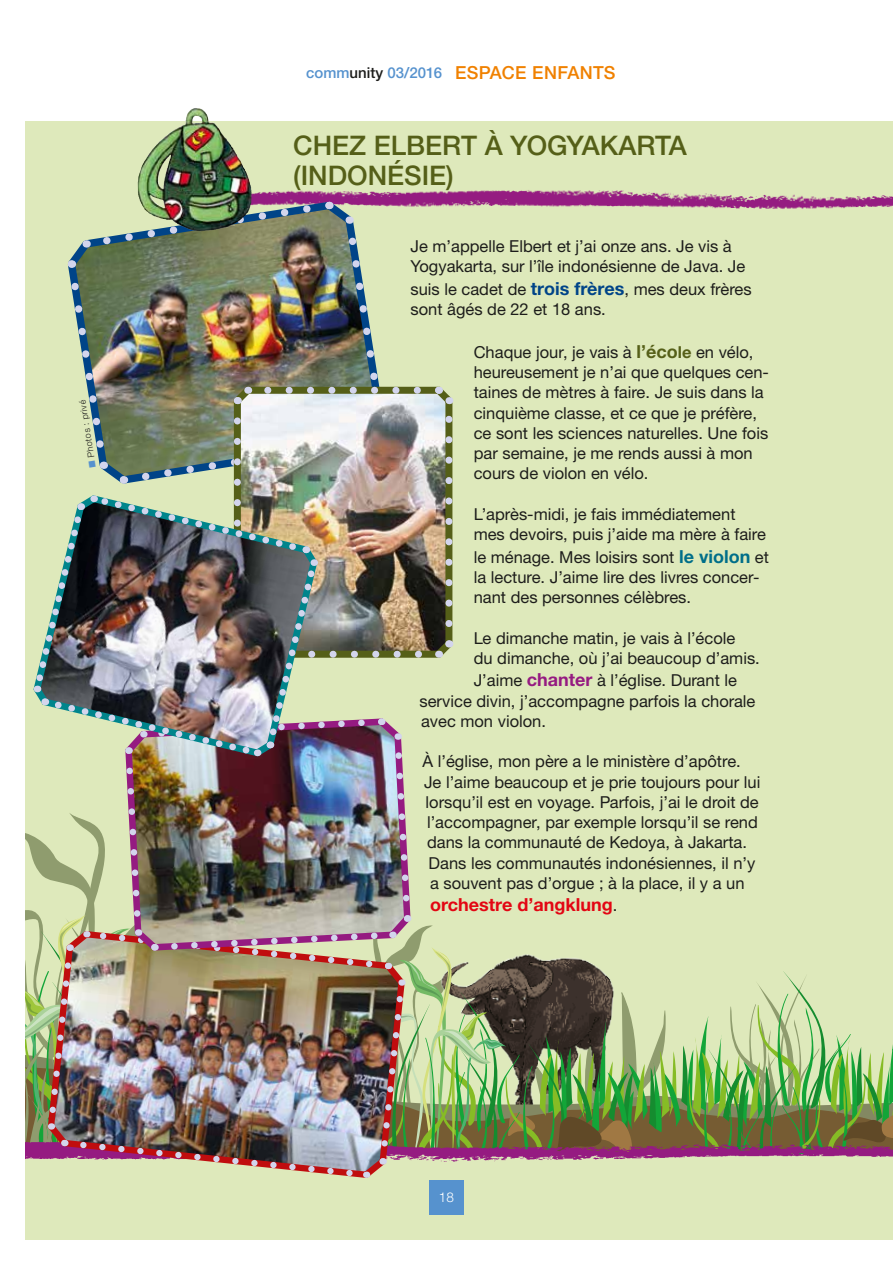
<style>
.page{position:relative;width:893px;height:1263px;background:#fff}
.page>*{position:absolute;margin:0;border:0;box-sizing:border-box;transform-origin:0 0}
.t1{font:500 27px/30px "Helvetica Neue LTW1 G";color:#555f18}
.t2{font:500 18px "Helvetica Neue LTW1 G";letter-spacing:.02em;color:#f08100}
.t3{font:700 18px "Helvetica Neue LTW1 G";color:#e30613}
.t4{font:16.5px/20.2px "Helvetica Neue LTW1 G";color:#1d1d1b}
.t5{font:300 13.5px "Helvetica Neue LTW1 G";color:#fff}
.t6{font:300 9px "Helvetica Neue LTW1 G";color:#1d1d1b}
.s1{color:#5692ce}
.s2{font-size:15px;color:#5692ce}
.s3{font-size:15px;color:#1d1d1b}
.s4{font-weight:700;font-size:18px;color:#048}
.s5{font-weight:700;font-size:18px;color:#555f18}
.s6{font-weight:700;color:#555f18}
.s7{font-weight:700;font-size:18px;color:#006e89}
.s8{font-weight:700;font-size:18px;color:#951b81}
.s9{font-weight:400;font-size:16.5px;color:#1d1d1b}
</style>
<div class="page">
<div style="left:26px;top:121px;width:867px;height:1118px;background:#dee9bb"></div>
<div style="left:429px;top:1180px;width:34px;height:34px;background:#5692ce"></div>
<img style="left:195px;top:179px;width:600px;height:16px">
<img style="left:26px;top:195px;width:867px;height:986px">
<img style="left:137px;top:108px;width:58px;height:106px">
<p class="t6" style="left:87px;top:468px;width:70px;rotate:-99deg"><span class="s1">■</span> Photos : privé</p>
<p class="t2" style="left:306px;top:61px;width:311px"><span class="s2">comm</span><span class="s3">unity</span> <span class="s2">03/2016</span> ESPACE ENFANTS</p>
<h1 class="t1" style="left:293px;top:131px;width:395px">CHEZ ELBERT À YOGYAKARTA (INDONÉSIE)</h1>
<p class="t4" style="left:410px;top:236px;width:336px">Je m’appelle Elbert et j’ai onze ans. Je vis à<br>Yogyakarta, sur l’île indonésienne de Java. Je</p>
<p class="t4" style="left:410px;top:279px;width:343px">suis le cadet de <span class="s4">trois frères</span>, mes deux frères sont âgés de 22 et 18 ans.</p>
<p class="t4" style="left:474px;top:342px;width:297px">Chaque jour, je vais à <span class="s5">l’éco</span><span class="s6">le</span> en vélo, heureusement je n’ai que quelques cen&shy;taines de mètres à faire. Je suis dans la cinquième classe, et ce que je préfère, ce sont les sciences naturelles. Une fois par semaine, je me rends aussi à mon cours de violon en vélo.</p>
<p class="t4" style="left:474px;top:504px;width:294px">L’après-midi, je fais immédiatement mes devoirs, puis j’aide ma mère à faire</p>
<p class="t4" style="left:474px;top:546px;width:297px">le ménage. Mes loisirs sont <span class="s7">le violon</span> et la lecture. J’aime lire des livres concer&shy;nant des personnes célèbres.</p>
<p class="t4" style="left:474px;top:627px;width:288px">Le dimanche matin, je vais à l’école<br>du dimanche, où j’ai beaucoup d’amis.</p>
<p class="t4" style="left:419px;top:670px;width:337px;text-indent:54px">J’aime <span class="s8">chanter</span> à l’église. Durant le service divin, j’accompagne parfois la chorale avec mon violon.</p>
<p class="t4" style="left:422px;top:751px;width:320px">À l’église, mon père a le ministère d’apôtre.</p>
<p class="t4" style="left:424px;top:771px;width:338px">Je l’aime beaucoup et je prie toujours pour lui</p>
<p class="t4" style="left:425px;top:792px;width:335px">lorsqu’il est en voyage. Parfois, j’ai le droit de</p>
<p class="t4" style="left:427px;top:812px;width:332px">l’accompagner, par exemple lorsqu’il se rend</p>
<p class="t4" style="left:427px;top:832px;width:322px">dans la communauté de Kedoya, à Jakarta.</p>
<p class="t4" style="left:428px;top:852px;width:328px">Dans les communautés indonésiennes, il n’y</p>
<p class="t4" style="left:430px;top:873px;width:316px">a souvent pas d’orgue ; à la place, il y a un</p>
<p class="t3" style="left:430px;top:894px;width:189px">orchestre d’angklung<span class="s9">.</span></p>
<p class="t5" style="left:439px;top:1189px;width:17px">18</p>
</div>
